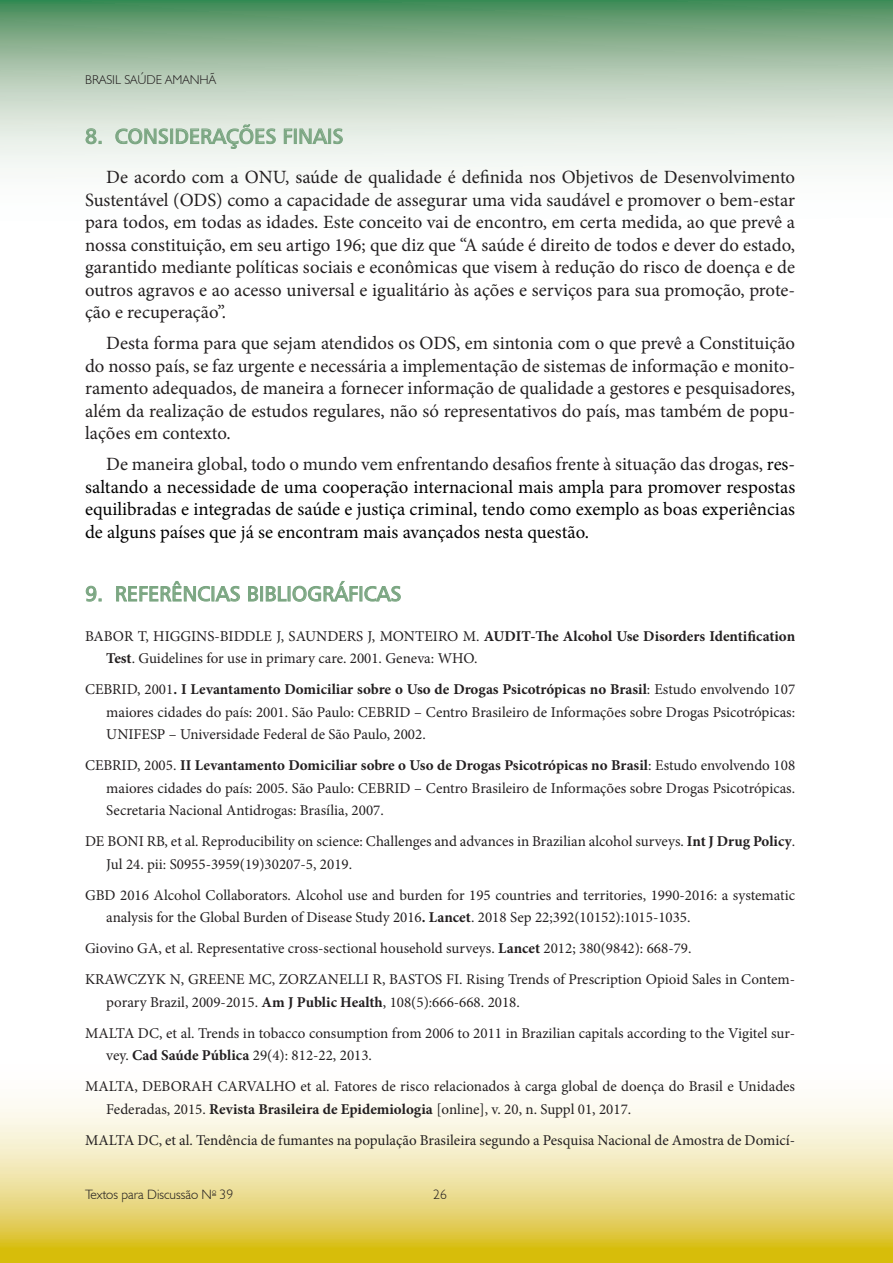
<style>
.page{position:relative;width:893px;height:1263px;background:#fff}
.page>*{position:absolute;margin:0;border:0;box-sizing:border-box;transform-origin:0 0}
.t1{font:21px "Humanist 777 BT Roman B";color:#7ba682}
._03_TEXTO{font:18.75px/22.5px "Minion Pro";color:#231f20;text-align:justify}
._03_TEXTO-2{font:18.75px/22.5px "Minion Pro";color:#000001;text-align:justify}
._03_Texto_referência{font:15px/22.5px "Minion Pro";color:#231f20}
.t2{font:300 13.5px "Humanist 521 BT";color:#231f20}
.t3{font:300 12.75px "Humanist 521 BT";color:#231f20}
.s1{color:#231f20}
.s2{font-weight:700}
</style>
<div class="page">
<svg style="left:0;top:1099px;width:892px;height:164px;background:#ecdf95"></svg>
<svg style="left:892px;top:1099px;width:1px;height:164px"></svg>
<svg style="left:0;top:0;width:893px;height:168px;background:#b1cab4"></svg>
<svg style="left:86px;top:128px;width:15px;height:16px"></svg>
<svg style="left:115px;top:124px;width:53px;height:25px"></svg>
<div style="left:170px;top:129px;width:3px;height:15px;border:1px solid #7ba682"></div>
<svg style="left:176px;top:124px;width:100px;height:25px;background:#cdddce"></svg>
<svg style="left:284px;top:128px;width:8px;height:16px"></svg>
<div style="left:294px;top:129px;width:3px;height:15px;border:1px solid #7ba682"></div>
<svg style="left:299px;top:124px;width:44px;height:25px"></svg>
<svg style="left:86px;top:586px;width:15px;height:16px"></svg>
<svg style="left:116px;top:581px;width:124px;height:21px"></svg>
<svg style="left:248px;top:586px;width:10px;height:15px"></svg>
<div style="left:260px;top:586px;width:3px;height:15px;border:1px solid #7ba682"></div>
<svg style="left:266px;top:581px;width:135px;height:21px"></svg>
<p class="t3" style="left:85px;top:72px;width:132px">BRASIL SAÚDE AMANHÃ</p>
<p class="t1" style="left:85px;top:123px;width:260px">8. CONSIDERAÇÕES FINAIS</p>
<p class="_03_TEXTO" style="left:85px;top:166px;width:712px;text-indent:21px">De acordo com a ONU, saúde de qualidade é definida nos Objetivos de Desenvolvimento Sustentável (ODS) como a capacidade de assegurar uma vida saudável e promover o bem-estar para todos, em todas as idades. Este conceito vai de encontro, em certa medida, ao que prevê a nossa constituição, em seu artigo 196; que diz que “A saúde é direito de todos e dever do estado, garantido mediante políticas sociais e econômicas que visem à redução do risco de doença e de outros agravos e ao acesso universal e igualitário às ações e serviços para sua promoção, prote&shy;ção e recuperação”.</p>
<p class="_03_TEXTO" style="left:85px;top:332px;width:712px;text-indent:21px">Desta forma para que sejam atendidos os ODS, em sintonia com o que prevê a Constituição do nosso país, se faz urgente e necessária a implementação de sistemas de informação e monito&shy;ramento adequados, de maneira a fornecer informação de qualidade a gestores e pesquisadores, além da realização de estudos regulares, não só representativos do país, mas também de popu&shy;lações em contexto.</p>
<p class="_03_TEXTO-2" style="left:85px;top:453px;width:712px;text-indent:21px"><span class="s1">De maneira global, todo o mundo vem enfrentando desafios frente à situação das drogas,</span> res&shy;saltando a necessidade de uma cooperação internacional mais ampla para promover respostas equilibradas e integradas de saúde e justiça criminal, tendo como exemplo as boas experiências de alguns países que já se encontram mais avançados nesta questão.</p>
<p class="t1" style="left:85px;top:581px;width:318px">9. REFERÊNCIAS BIBLIOGRÁFICAS</p>
<p class="_03_Texto_referência" style="left:106px;top:625px;width:690px;text-indent:-21px">BABOR T, HIGGINS-BIDDLE J, SAUNDERS J, MONTEIRO M. <span class="s2">AUDIT-The Alcohol Use Disorders Identification<br>Test</span>. Guidelines for use in primary care. 2001. Geneva: WHO.</p>
<p class="_03_Texto_referência" style="left:106px;top:678px;width:690px;text-align:justify;text-indent:-21px">CEBRID, 2001<span class="s2">. I Levantamento Domiciliar sobre o Uso de Drogas Psicotrópicas no Brasil</span>: Estudo envolvendo 107 maiores cidades do país: 2001. São Paulo: CEBRID – Centro Brasileiro de Informações sobre Drogas Psicotrópicas:<br>UNIFESP – Universidade Federal de São Paulo, 2002.</p>
<p class="_03_Texto_referência" style="left:106px;top:754px;width:690px;text-align:justify;text-indent:-21px">CEBRID, 2005. <span class="s2">II Levantamento Domiciliar sobre o Uso de Drogas Psicotrópicas no Brasil</span>: Estudo envolvendo 108 maiores cidades do país: 2005. São Paulo: CEBRID – Centro Brasileiro de Informações sobre Drogas Psicotrópicas.<br>Secretaria Nacional Antidrogas: Brasília, 2007.</p>
<p class="_03_Texto_referência" style="left:106px;top:830px;width:690px;text-indent:-21px">DE BONI RB, et al. Reproducibility on science: Challenges and advances in Brazilian alcohol surveys. <span class="s2">Int J Drug Policy</span>.<br>Jul 24. pii: S0955-3959(19)30207-5, 2019.</p>
<p class="_03_Texto_referência" style="left:106px;top:884px;width:690px;text-indent:-21px">GBD 2016 Alcohol Collaborators. Alcohol use and burden for 195 countries and territories, 1990-2016: a systematic analysis for the Global Burden of Disease Study 2016<span class="s2">. Lancet</span>. 2018 Sep 22;392(10152):1015-1035.</p>
<p class="_03_Texto_referência" style="left:85px;top:937px;width:608px">Giovino GA, et al. Representative cross-sectional household surveys. <span class="s2">Lancet</span> 2012; 380(9842): 668-79.</p>
<p class="_03_Texto_referência" style="left:106px;top:968px;width:690px;text-indent:-21px">KRAWCZYK N, GREENE MC, ZORZANELLI R, BASTOS FI. Rising Trends of Prescription Opioid Sales in Contem&shy;porary Brazil, 2009-2015. <span class="s2">Am J Public Health</span>, 108(5):666-668. 2018.</p>
<p class="_03_Texto_referência" style="left:106px;top:1022px;width:690px;text-indent:-21px">MALTA DC, et al. Trends in tobacco consumption from 2006 to 2011 in Brazilian capitals according to the Vigitel sur&shy;vey. <span class="s2">Cad Saúde Pública</span> 29(4): 812-22, 2013.</p>
<p class="_03_Texto_referência" style="left:106px;top:1075px;width:690px;text-indent:-21px">MALTA, DEBORAH CARVALHO et al. Fatores de risco relacionados à carga global de doença do Brasil e Unidades<br>Federadas, 2015. <span class="s2">Revista Brasileira de Epidemiologia</span> [online], v. 20, n. Suppl 01, 2017.</p>
<p class="_03_Texto_referência" style="left:85px;top:1129px;width:712px">MALTA DC, et al. Tendência de fumantes na população Brasileira segundo a Pesquisa Nacional de Amostra de Domicí-</p>
<p class="t2" style="left:85px;top:1186px;width:150px">Textos para Discussão N<sup>o</sup> 39</p>
<p class="t2" style="left:433px;top:1186px;width:15px">26</p>
</div>
